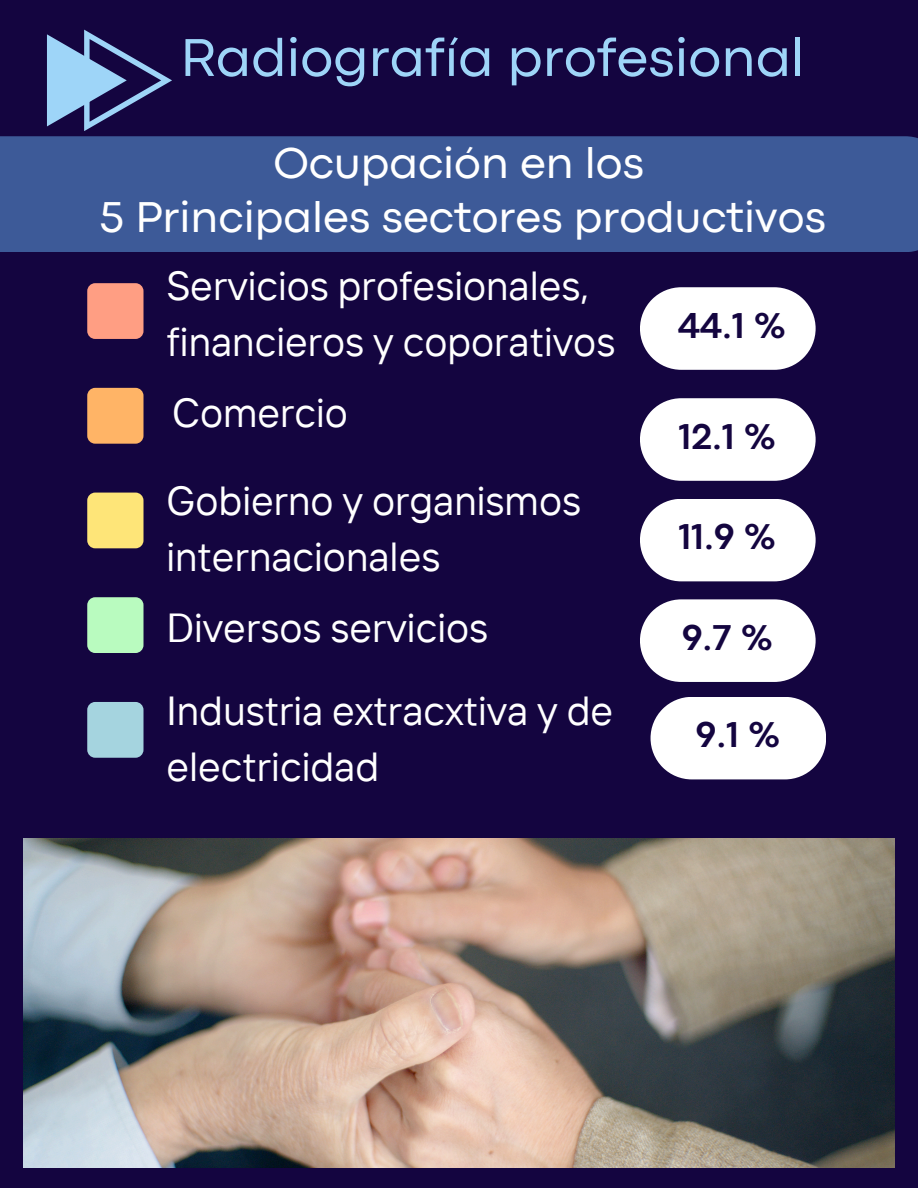
<style>
.page{position:relative;width:918px;height:1188px;background:#140540}
.page>*{position:absolute;margin:0;border:0;box-sizing:border-box;transform-origin:0 0}
.t1{font:55.5px "Codec Pro";color:#9ed5f8}
.t2{font:45px "Codec Pro";color:#fff}
.t3{font:40.5px/56.2px "TT Interphases";color:#fff}
.t4{font:700 37.5px "Codec Pro";color:#140540}
</style>
<div class="page">
<div style="left:0;top:136px;width:918px;height:116px;background:#3d5a98"></div>
<div style="left:87px;top:283px;width:57px;height:56px;background:#ff9e83;border-radius:8px"></div>
<div style="left:87px;top:388px;width:57px;height:56px;background:#ffb466;border-radius:8px"></div>
<div style="left:87px;top:493px;width:57px;height:55px;background:#fee578;border-radius:8px"></div>
<div style="left:87px;top:597px;width:57px;height:56px;background:#b9fbbf;border-radius:8px"></div>
<div style="left:87px;top:702px;width:57px;height:56px;background:#a5d4df;border-radius:8px"></div>
<img style="left:23px;top:839px;width:872px;height:329px">
<svg style="left:47px;top:30px;width:125px;height:101px"></svg>
<svg style="left:640px;top:287px;width:176px;height:83px;background:#e5e4ea"></svg>
<svg style="left:640px;top:499px;width:176px;height:82px;background:#e7e5eb"></svg>
<svg style="left:640px;top:599px;width:176px;height:83px;background:#e5e4ea"></svg>
<svg style="left:651px;top:697px;width:175px;height:82px;background:#e8e7ec"></svg>
<svg style="left:640px;top:398px;width:176px;height:83px;background:#e5e4ea"></svg>
<h1 class="t1" style="left:180px;top:38px;width:626px">Radiografía profesional</h1>
<h2 class="t2" style="left:273px;top:148px;width:372px">Ocupación en los</h2>
<h2 class="t2" style="left:99px;top:202px;width:729px">5 Principales sectores productivos</h2>
<p class="t3" style="left:166px;top:257px;width:450px">Servicios profesionales, financieros y coporativos</p>
<h2 class="t3" style="left:172px;top:383px;width:177px">Comercio</h2>
<h2 class="t3" style="left:166px;top:472px;width:416px">Gobierno y organismos internacionales</h2>
<h2 class="t3" style="left:166px;top:599px;width:323px">Diversos servicios</h2>
<h2 class="t3" style="left:166px;top:681px;width:448px">Industria extracxtiva y de electricidad</h2>
<p class="t4" style="left:678px;top:312px;width:110px">44.1 %</p>
<p class="t4" style="left:679px;top:423px;width:99px">12.1 %</p>
<h2 class="t4" style="left:679px;top:524px;width:99px">11.9 %</h2>
<p class="t4" style="left:682px;top:624px;width:93px">9.7 %</p>
<p class="t4" style="left:696px;top:722px;width:86px">9.1 %</p>
</div>
